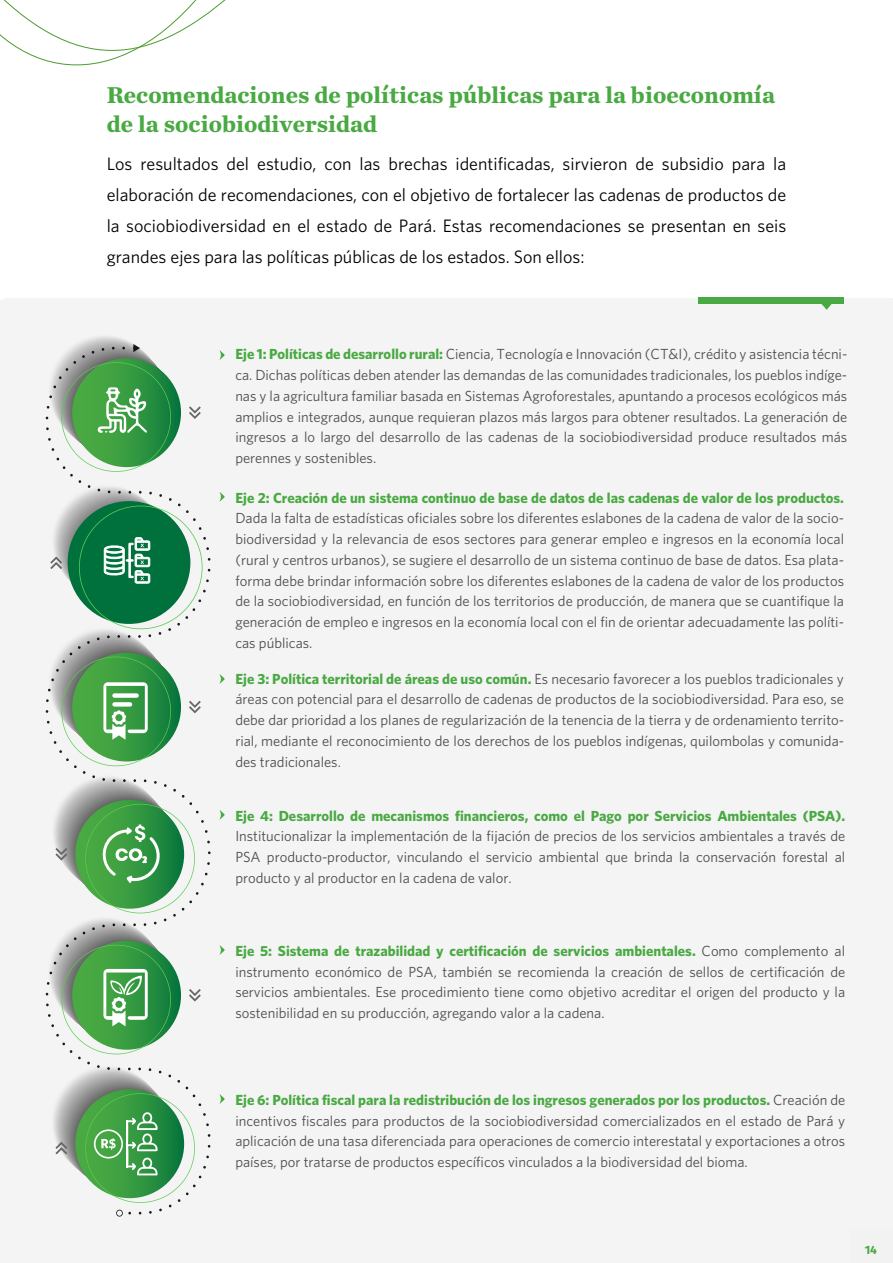
<style>
.page{position:relative;width:893px;height:1263px;background:#fff}
.page>*{position:absolute;margin:0;border:0;box-sizing:border-box;transform-origin:0 0}
.t1{font:700 24px/28.8px "Chronicle Text G1";color:#49a942}
.t2{font:18px/30.9px "Whitney HTF";color:#000;text-align:justify}
.t3{font:14.7px/20.7px "Whitney HTF";color:#4d4d4d;text-align:justify}
.t4{font:700 14.7px "Whitney HTF";color:#49a942}
.t5{font:700 12px "Fira Sans";color:#49a942}
.s1{font-weight:700;color:#49a942}
</style>
<div class="page">
<div style="left:0;top:298px;width:893px;height:965px;background:#f4f4f4"></div>
<div style="left:850px;top:1229px;width:43px;height:34px;background:#f2f2f2"></div>
<div style="left:699px;top:297px;width:145px;height:7px;background:#49a942"></div>
<svg style="left:821px;top:304px;width:11px;height:6px"></svg>
<svg style="left:219px;top:350px;width:6px;height:10px"></svg>
<svg style="left:219px;top:492px;width:6px;height:10px"></svg>
<svg style="left:219px;top:674px;width:6px;height:10px"></svg>
<svg style="left:219px;top:1094px;width:6px;height:10px"></svg>
<svg style="left:219px;top:945px;width:6px;height:10px"></svg>
<svg style="left:219px;top:810px;width:6px;height:10px"></svg>
<div style="left:46px;top:347px;width:165px;height:867px;background:#f4f4f4"></div>
<svg style="left:116px;top:1210px;width:7px;height:6px"></svg>
<svg style="left:189px;top:406px;width:12px;height:13px"></svg>
<svg style="left:47px;top:333px;width:132px;height:139px"></svg>
<svg style="left:47px;top:483px;width:156px;height:283px"></svg>
<svg style="left:47px;top:774px;width:154px;height:280px"></svg>
<svg style="left:0;top:0;width:226px;height:66px"></svg>
<svg style="left:50px;top:1064px;width:145px;height:139px"></svg>
<h1 class="t1" style="left:107px;top:79px;width:670px">Recomendaciones de políticas públicas para la bioeconomía de la sociobiodiversidad</h1>
<p class="t2" style="left:107px;top:148px;width:681px">Los resultados del estudio, con las brechas identificadas, sirvieron de subsidio para la elaboración de recomendaciones, con el objetivo de fortalecer las cadenas de productos de la sociobiodiversidad en el estado de Pará. Estas recomendaciones se presentan en seis grandes ejes para las políticas públicas de los estados. Son ellos:</p>
<p class="t3" style="left:235px;top:344px;width:613px"><span class="s1">Eje 1: Políticas de desarrollo rural:</span> Ciencia, Tecnología e Innovación (CT&amp;I), crédito y asistencia técni&shy;ca. Dichas políticas deben atender las demandas de las comunidades tradicionales, los pueblos indíge&shy;nas y la agricultura familiar basada en Sistemas Agroforestales, apuntando a procesos ecológicos más amplios e integrados, aunque requieran plazos más largos para obtener resultados. La generación de ingresos a lo largo del desarrollo de las cadenas de la sociobiodiversidad produce resultados más perennes y sostenibles.</p>
<p class="t4" style="left:235px;top:488px;width:610px">Eje 2: Creación de un sistema continuo de base de datos de las cadenas de valor de los productos.</p>
<p class="t3" style="left:235px;top:507px;width:610px">Dada la falta de estadísticas oficiales sobre los diferentes eslabones de la cadena de valor de la socio&shy;biodiversidad y la relevancia de esos sectores para generar empleo e ingresos en la economía local (rural y centros urbanos), se sugiere el desarrollo de un sistema continuo de base de datos. Esa plata&shy;forma debe brindar información sobre los diferentes eslabones de la cadena de valor de los productos de la sociobiodiversidad, en función de los territorios de producción, de manera que se cuantifique la generación de empleo e ingresos en la economía local con el fin de orientar adecuadamente las políti&shy;cas públicas.</p>
<p class="t3" style="left:235px;top:668px;width:610px"><span class="s1">Eje 3: Política territorial de áreas de uso común.</span> Es necesario favorecer a los pueblos tradicionales y áreas con potencial para el desarrollo de cadenas de productos de la sociobiodiversidad. Para eso, se debe dar prioridad a los planes de regularización de la tenencia de la tierra y de ordenamiento territo&shy;rial, mediante el reconocimiento de los derechos de los pueblos indígenas, quilombolas y comunida&shy;des tradicionales.</p>
<p class="t4" style="left:235px;top:806px;width:611px">Eje 4: Desarrollo de mecanismos financieros, como el Pago por Servicios Ambientales (PSA).</p>
<p class="t3" style="left:235px;top:825px;width:611px">Institucionalizar la implementación de la fijación de precios de los servicios ambientales a través de PSA producto-productor, vinculando el servicio ambiental que brinda la conservación forestal al producto y al productor en la cadena de valor.</p>
<p class="t3" style="left:235px;top:940px;width:611px"><span class="s1">Eje 5: Sistema de trazabilidad y certificación de servicios ambientales.</span> Como complemento al instrumento económico de PSA, también se recomienda la creación de sellos de certificación de servicios ambientales. Ese procedimiento tiene como objetivo acreditar el origen del producto y la sostenibilidad en su producción, agregando valor a la cadena.</p>
<p class="t3" style="left:235px;top:1089px;width:611px"><span class="s1">Eje 6: Política fiscal para la redistribución de los ingresos generados por los productos.</span> Creación de incentivos fiscales para productos de la sociobiodiversidad comercializados en el estado de Pará y aplicación de una tasa diferenciada para operaciones de comercio interestatal y exportaciones a otros países, por tratarse de productos específicos vinculados a la biodiversidad del bioma.</p>
<p class="t5" style="left:865px;top:1240px;width:14px">14</p>
</div>
